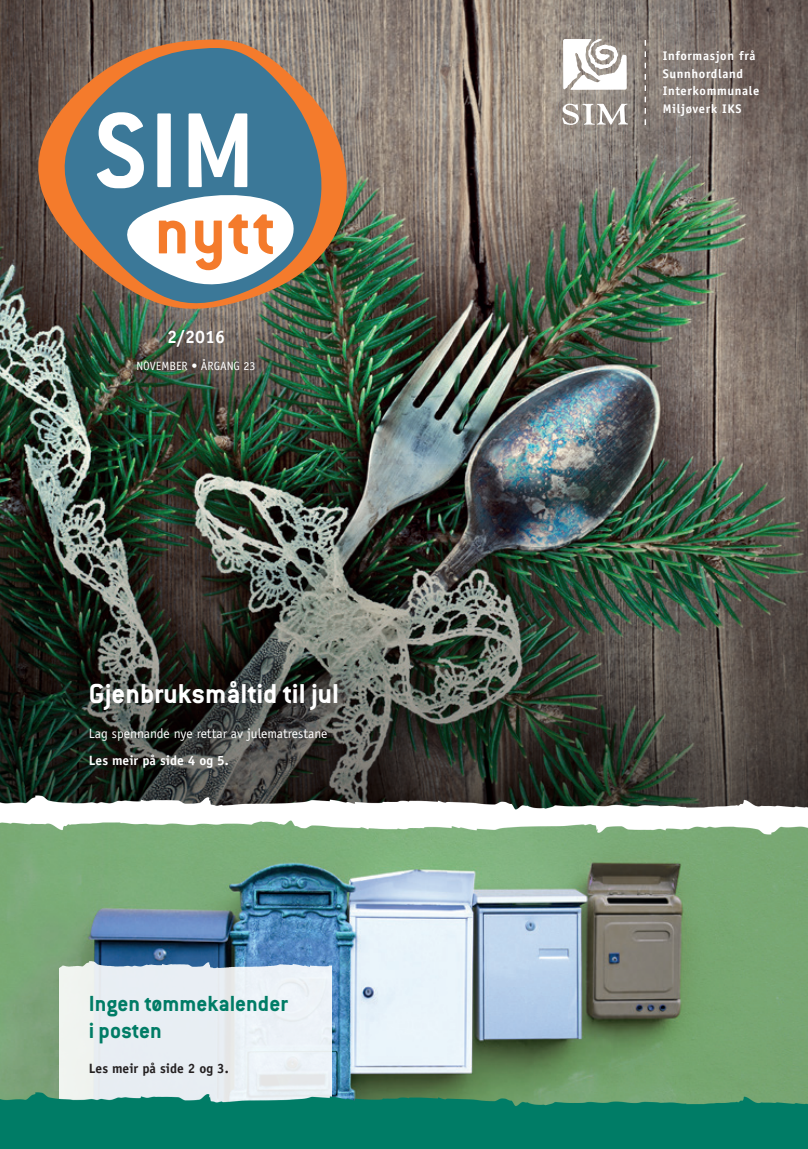
<style>
.page{position:relative;width:808px;height:1149px;background:#fff}
.page>*{position:absolute;margin:0;border:0;box-sizing:border-box;transform-origin:0 0}
.t1{font:700 30px "Conduit ITC";color:#fff}
.t2{font:700 24px/27px "Conduit ITC";color:#007c66}
.t3{font:700 18px "Officina Sans";color:#fff}
.t4{font:13.5px "Officina Sans";color:#fff}
.t5{font:700 13.5px "Officina Sans";color:#231f20}
.t6{font:700 13.5px "Officina Sans";color:#fff}
.t7{font:700 12.6px/17.5px "Officina Sans";letter-spacing:.05em;color:#fff}
.t8{font:12px "Officina Sans";color:#fff}
</style>
<div class="page">
<img style="left:0;top:0;width:808px;height:463px">
<svg style="left:645px;top:40px;width:1px;height:85px"></svg>
<img style="left:0;top:463px;width:808px;height:322px">
<img style="left:0;top:785px;width:808px;height:297px">
<img style="left:60px;top:954px;width:272px;height:36px">
<div style="left:60px;top:990px;width:272px;height:158px;background:#e8eef3"></div>
<div style="left:70px;top:662px;width:294px;height:129px;background:#231f20;opacity:.5"></div>
<svg style="left:563px;top:38px;width:64px;height:52px"></svg>
<svg style="left:562px;top:104px;width:66px;height:21px"></svg>
<img style="left:27px;top:37px;width:348px;height:281px">
<svg style="left:46px;top:43px;width:298px;height:269px;background:#7c7163"></svg>
<svg style="left:97px;top:112px;width:202px;height:183px"></svg>
<img style="left:0;top:1082px;width:808px;height:66px">
<img style="left:0;top:814px;width:808px;height:30px">
<h3 class="t3" style="left:167px;top:325px;width:60px">2/2016</h3>
<p class="t8" style="left:136px;top:359px;width:121px">NOVEMBER • ÅRGANG 23</p>
<h1 class="t1" style="left:89px;top:675px;width:252px">Gjenbruksmåltid til jul</h1>
<p class="t4" style="left:89px;top:725px;width:240px">Lag spennande nye rettar av julematrestane</p>
<p class="t6" style="left:89px;top:751px;width:141px">Les meir på side 4 og 5.</p>
<h2 class="t2" style="left:89px;top:988px;width:200px">Ingen tømmekalender i posten</h2>
<p class="t5" style="left:89px;top:1059px;width:141px">Les meir på side 2 og 3.</p>
<p class="t7" style="left:663px;top:47px;width:98px">Informasjon frå<br>Sunnhordland<br>Interkommunale<br>Miljøverk IKS</p>
</div>
